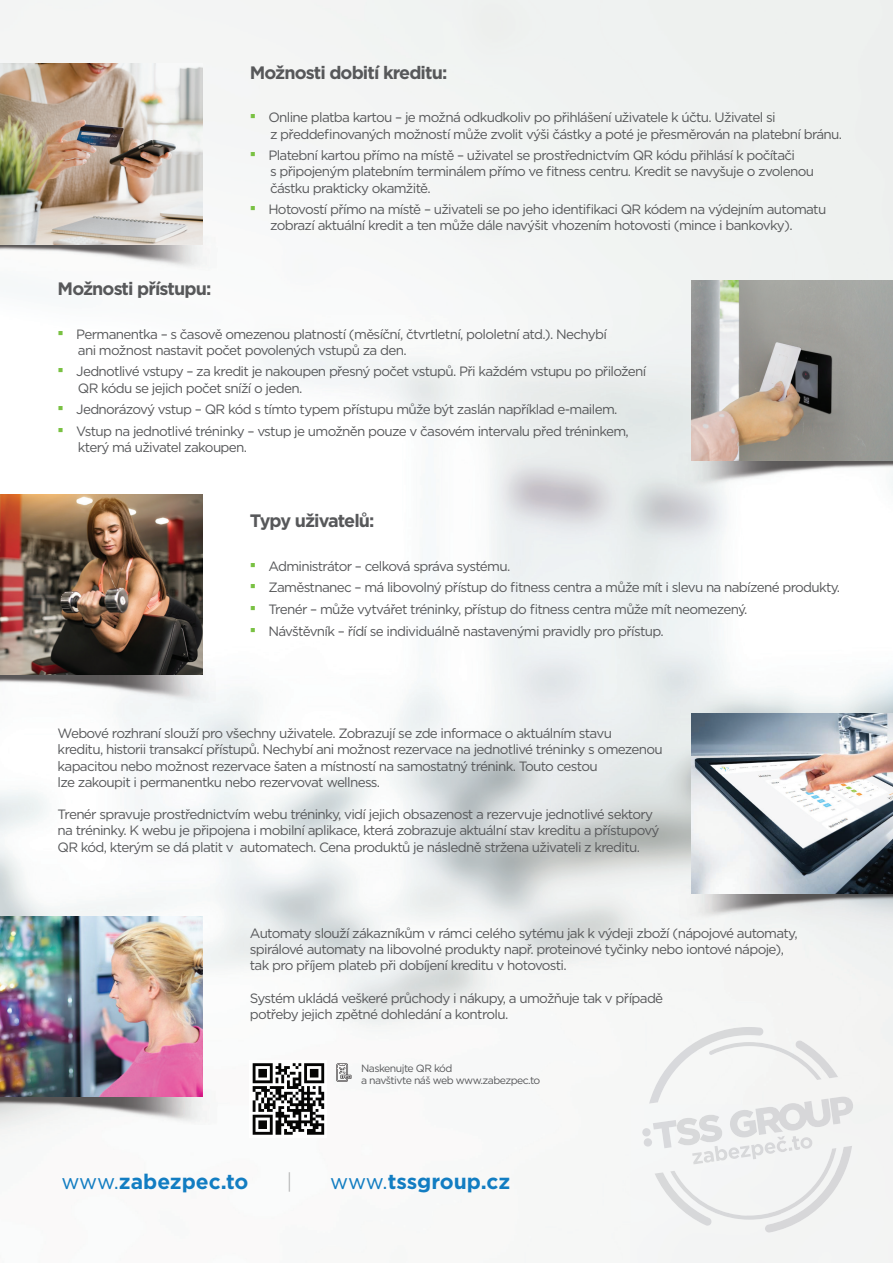
<style>
.page{position:relative;width:893px;height:1263px;background:#fff}
.page>*{position:absolute;margin:0;border:0;box-sizing:border-box;transform-origin:0 0}
.t1{font:700 21px "Gotham";color:#127dc2}
.t2{font:300 21px "Gotham";color:#ababab}
.t3{font:700 18px "Gotham";letter-spacing:-.05em;color:#57585a}
.t4{font:13.5px/16.2px "Gotham";letter-spacing:-.05em;color:#57585a}
.t5{font:10.5px/12.6px "Gotham";letter-spacing:-.05em;color:#57585a}
.s1{font-family:"Arial";font-size:18px;color:#79c142}
.s2{font-weight:400}
</style>
<div class="page">
<img style="left:0;top:0;width:893px;height:1263px">
<img style="left:792px;top:1136px;width:8px;height:10px">
<img style="left:653px;top:1120px;width:24px;height:28px">
<svg style="left:764px;top:1136px;width:28px;height:12px"></svg>
<img style="left:765px;top:1146px;width:87px;height:86px">
<svg style="left:800px;top:1137px;width:13px;height:11px"></svg>
<img style="left:670px;top:1148px;width:166px;height:72px">
<img style="left:830px;top:1096px;width:24px;height:28px">
<img style="left:755px;top:1098px;width:77px;height:37px">
<img style="left:655px;top:1172px;width:56px;height:54px">
<img style="left:714px;top:1146px;width:14px;height:15px">
<img style="left:649px;top:1027px;width:114px;height:76px">
<img style="left:709px;top:1042px;width:113px;height:38px">
<img style="left:676px;top:1118px;width:25px;height:27px">
<img style="left:698px;top:1115px;width:25px;height:27px">
<svg style="left:692px;top:1151px;width:22px;height:13px"></svg>
<img style="left:729px;top:1110px;width:28px;height:27px">
<img style="left:795px;top:1040px;width:43px;height:38px">
<svg style="left:642px;top:1128px;width:10px;height:18px"></svg>
<img style="left:751px;top:1144px;width:13px;height:15px">
<svg style="left:728px;top:1145px;width:23px;height:14px"></svg>
<img style="left:677px;top:451px;width:216px;height:36px">
<img style="left:691px;top:280px;width:202px;height:180px">
<img style="left:679px;top:884px;width:214px;height:36px">
<img style="left:691px;top:713px;width:202px;height:180px">
<img style="left:0;top:235px;width:217px;height:35px">
<img style="left:0;top:64px;width:202px;height:180px">
<img style="left:0;top:667px;width:216px;height:36px">
<img style="left:0;top:1089px;width:217px;height:35px">
<img style="left:0;top:495px;width:202px;height:180px">
<img style="left:0;top:916px;width:202px;height:180px">
<svg style="left:250px;top:1060px;width:77px;height:77px"></svg>
<svg style="left:253px;top:1063px;width:71px;height:72px"></svg>
<svg style="left:336px;top:1063px;width:15px;height:19px"></svg>
<h2 class="t3" style="left:250px;top:61px;width:199px">Možnosti dobití kreditu:</h2>
<p class="t4" style="left:270px;top:109px;width:574px;text-indent:-20px"><span class="s1">▪</span> Online platba kartou – je možná odkudkoliv po přihlášení uživatele k účtu. Uživatel si<br>z předdefinovaných možností může zvolit výši částky a poté je přesměrován na platební bránu.</p>
<p class="t4" style="left:270px;top:147px;width:545px;text-indent:-20px"><span class="s1">▪</span> Platební kartou přímo na místě – uživatel se prostřednictvím QR kódu přihlásí k počítači<br>s připojeným platebním terminálem přímo ve fitness centru. Kredit se navyšuje o zvolenou částku prakticky okamžitě.</p>
<p class="t4" style="left:270px;top:201px;width:558px;text-indent:-20px"><span class="s1">▪</span> Hotovostí přímo na místě – uživateli se po jeho identifikaci QR kódem na výdejním automatu zobrazí aktuální kredit a ten může dále navýšit vhozením hotovosti (mince i bankovky).</p>
<h2 class="t3" style="left:58px;top:277px;width:155px">Možnosti přístupu:</h2>
<p class="t4" style="left:78px;top:325px;width:531px;text-indent:-20px"><span class="s1">▪</span> Permanentka – s časově omezenou platností (měsíční, čtvrtletní, pololetní atd.). Nechybí ani možnost nastavit počet povolených vstupů za den.</p>
<p class="t4" style="left:78px;top:363px;width:570px;text-indent:-20px"><span class="s1">▪</span> Jednotlivé vstupy – za kredit je nakoupen přesný počet vstupů. Při každém vstupu po přiložení<br>QR kódu se jejich počet sníží o jeden.</p>
<p class="t4" style="left:58px;top:401px;width:561px"><span class="s1">▪</span> Jednorázový vstup – QR kód s tímto typem přístupu může být zaslán například e-mailem.</p>
<p class="t4" style="left:78px;top:423px;width:552px;text-indent:-20px"><span class="s1">▪</span> Vstup na jednotlivé tréninky – vstup je umožněn pouze v časovém intervalu před tréninkem, který má uživatel zakoupen.</p>
<h2 class="t3" style="left:250px;top:509px;width:126px">Typy uživatelů:</h2>
<p class="t4" style="left:250px;top:557px;width:262px"><span class="s1">▪</span> Administrátor – celková správa systému.</p>
<p class="t4" style="left:250px;top:579px;width:592px"><span class="s1">▪</span> Zaměstnanec – má libovolný přístup do fitness centra a může mít i slevu na nabízené produkty.</p>
<p class="t4" style="left:250px;top:601px;width:499px"><span class="s1">▪</span> Trenér – může vytvářet tréninky, přístup do fitness centra může mít neomezený.</p>
<p class="t4" style="left:250px;top:622px;width:416px"><span class="s1">▪</span> Návštěvník – řídí se individuálně nastavenými pravidly pro přístup.</p>
<p class="t4" style="left:58px;top:725px;width:607px">Webové rozhraní slouží pro všechny uživatele. Zobrazují se zde informace o aktuálním stavu<br>kreditu, historii transakcí přístupů. Nechybí ani možnost rezervace na jednotlivé tréninky s omezenou kapacitou nebo možnost rezervace šaten a místností na samostatný trénink. Touto cestou<br>lze zakoupit i permanentku nebo rezervovat wellness.</p>
<p class="t4" style="left:58px;top:806px;width:603px">Trenér spravuje prostřednictvím webu tréninky, vidí jejich obsazenost a rezervuje jednotlivé sektory na tréninky. K webu je připojena i mobilní aplikace, která zobrazuje aktuální stav kreditu a přístupový<br>QR kód, kterým se dá platit v automatech. Cena produktů je následně stržena uživateli z kreditu.</p>
<p class="t4" style="left:250px;top:925px;width:549px">Automaty slouží zákazníkům v rámci celého sytému jak k výdeji zboží (nápojové automaty, spirálové automaty na libovolné produkty např. proteinové tyčinky nebo iontové nápoje), tak pro příjem plateb při dobíjení kreditu v hotovosti.</p>
<p class="t4" style="left:250px;top:989px;width:415px">Systém ukládá veškeré průchody i nákupy, a umožňuje tak v případě potřeby jejich zpětné dohledání a kontrolu.</p>
<p class="t5" style="left:361px;top:1061px;width:181px">Naskenujte QR kód<br>a navštivte náš web www.zabezpec.to</p>
<h1 class="t1" style="left:61px;top:1167px;width:189px"><span class="s2">www.</span>zabezpec.to</h1>
<h1 class="t2" style="left:286px;top:1168px;width:8px">|</h1>
<h1 class="t1" style="left:330px;top:1167px;width:182px"><span class="s2">www.</span>tssgroup.cz</h1>
</div>
